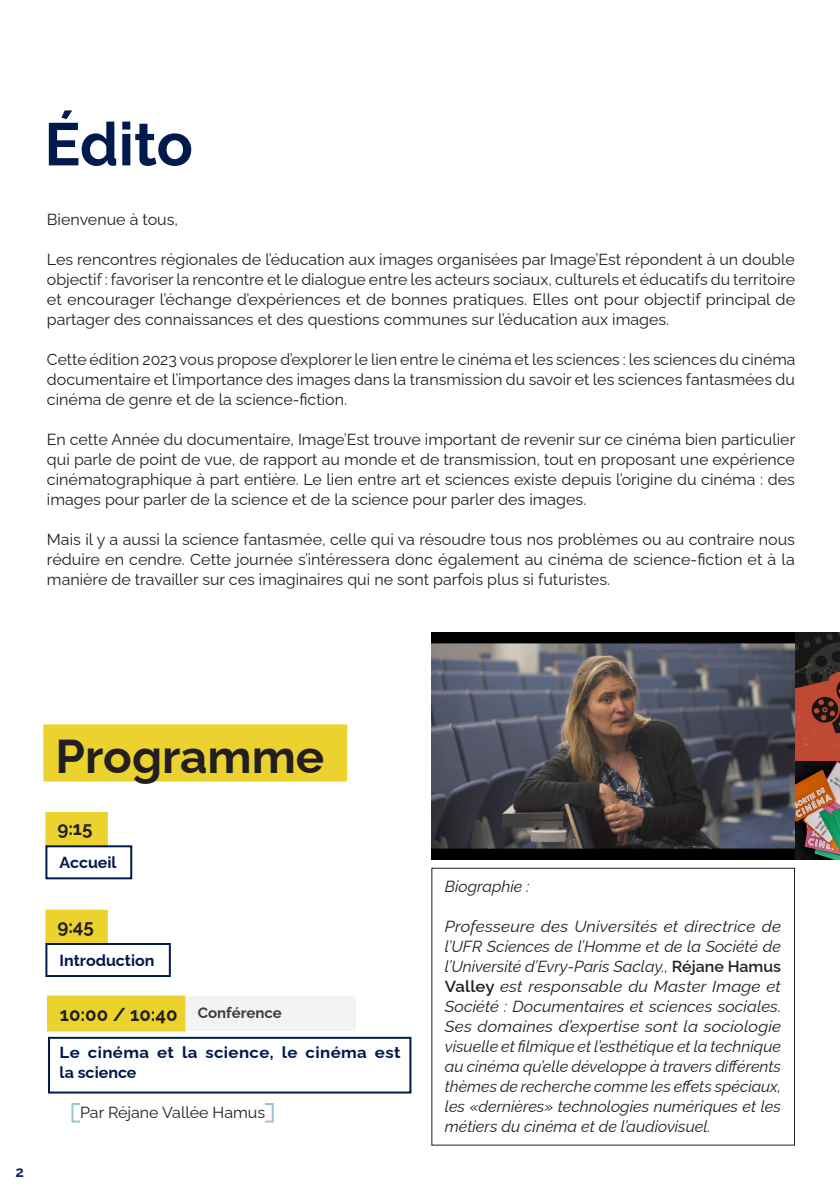
<style>
.page{position:relative;width:840px;height:1191px;background:#fff}
.page>*{position:absolute;margin:0;border:0;box-sizing:border-box;transform-origin:0 0}
.t1{font:700 60px "Raleway";letter-spacing:-.005em;color:#001a4d}
.t2{font:700 47.4px "Raleway";color:#231f20}
.Texte{font:700 18.6px "Raleway";color:#231f20}
.Texte-2{font:16px/20px "Raleway";color:#231f20;text-align:justify}
.Texte-3{font:italic 16px/20px "Raleway";color:#231f20;text-align:justify;scale:1.05 1}
.Texte-4{font:700 16px/20px "Raleway";letter-spacing:.025em;color:#001a4d;scale:1.05 1}
.Texte-5{font:700 16px "Raleway";color:#001a4d}
.Texte-6{font:italic 16px "Raleway";color:#231f20}
.Texte-7{font:700 15px "Raleway";color:#3e3e3f}
.t3{font:700 15px "Raleway";color:#112a59}
.s1{font-weight:600;font-style:normal}
</style>
<div class="page">
<div style="left:45px;top:812px;width:63px;height:34px;background:#ecd22f;border:2px solid #ecd22f"></div>
<div style="left:45px;top:845px;width:87px;height:34px;border:2px solid #001a4d"></div>
<div style="left:45px;top:909px;width:63px;height:34px;background:#ecd22f;border:2px solid #ecd22f"></div>
<div style="left:45px;top:943px;width:126px;height:34px;border:2px solid #001a4d"></div>
<div style="left:43px;top:724px;width:304px;height:57px;background:#ecd22f;border:2px solid #ecd22f"></div>
<div style="left:182px;top:996px;width:173px;height:34px;background:#f2f3f4"></div>
<div style="left:47px;top:995px;width:138px;height:36px;background:#ecd22f;border:2px solid #ecd22f"></div>
<div style="left:48px;top:1036px;width:363px;height:57px;border:2px solid #001a4d"></div>
<div style="left:71px;top:1103px;width:10px;height:19px;border:2px solid #97c4cf"></div>
<div style="left:264px;top:1103px;width:9px;height:19px;border:2px solid #97c4cf"></div>
<img style="left:794px;top:760px;width:45px;height:99px">
<img style="left:794px;top:632px;width:45px;height:128px">
<img style="left:431px;top:632px;width:363px;height:227px">
<p class="t1" style="left:44px;top:96px;width:150px">Édito</p>
<p class="Texte-2" style="left:47px;top:207px;width:132px">Bienvenue à tous,</p>
<p class="Texte-2" style="left:47px;top:247px;width:749px">Les rencontres régionales de l’éducation aux images organisées par Image’Est répondent à un double objectif : favoriser la rencontre et le dialogue entre les acteurs sociaux, culturels et éducatifs du territoire et encourager l’échange d’expériences et de bonnes pratiques. Elles ont pour objectif principal de partager des connaissances et des questions communes sur l’éducation aux images.</p>
<p class="Texte-2" style="left:47px;top:347px;width:749px">Cette édition 2023 vous propose d’explorer le lien entre le cinéma et les sciences : les sciences du cinéma documentaire et l’importance des images dans la transmission du savoir et les sciences fantasmées du cinéma de genre et de la science-fiction.</p>
<p class="Texte-2" style="left:47px;top:427px;width:749px">En cette Année du documentaire, Image’Est trouve important de revenir sur ce cinéma bien particulier qui parle de point de vue, de rapport au monde et de transmission, tout en proposant une expérience cinématographique à part entière. Le lien entre art et sciences existe depuis l’origine du cinéma : des images pour parler de la science et de la science pour parler des images.</p>
<p class="Texte-2" style="left:47px;top:527px;width:749px">Mais il y a aussi la science fantasmée, celle qui va résoudre tous nos problèmes ou au contraire nous réduire en cendre. Cette journée s’intéressera donc également au cinéma de science-fiction et à la manière de travailler sur ces imaginaires qui ne sont parfois plus si futuristes.</p>
<p class="t3" style="left:15px;top:1159px;width:10px">2</p>
<p class="t2" style="left:56px;top:718px;width:270px">Programme</p>
<p class="Texte" style="left:57px;top:813px;width:37px">9:15</p>
<p class="Texte-5" style="left:60px;top:850px;width:59px">Accueil</p>
<p class="Texte" style="left:57px;top:911px;width:38px">9:45</p>
<p class="Texte-5" style="left:60px;top:947px;width:96px">Introduction</p>
<p class="Texte-7" style="left:198px;top:1000px;width:85px">Conférence</p>
<p class="Texte" style="left:60px;top:999px;width:119px">10:00 / 10:40</p>
<p class="Texte-4" style="left:60px;top:1041px;width:326px">Le cinéma et la science, le cinéma est la science</p>
<p class="Texte-2" style="left:80px;top:1100px;width:186px">Par Réjane Vallée Hamus</p>
<p class="Texte-6" style="left:444px;top:873px;width:86px">Biographie :</p>
<p class="Texte-3" style="left:444px;top:914px;width:321px">Professeure des Universités et directrice de l’UFR Sciences de l’Homme et de la Société de l’Université d’Evry-Paris Saclay., <span class="s1">Réjane Hamus Valley</span> est responsable du Master Image et Société : Documentaires et sciences sociales.<br>Ses domaines d’expertise sont la sociologie visuelle et filmique et l’esthétique et la technique au cinéma qu’elle développe à travers différents thèmes de recherche comme les effets spéciaux, les «dernières» technologies numériques et les métiers du cinéma et de l’audiovisuel.</p>
</div>
